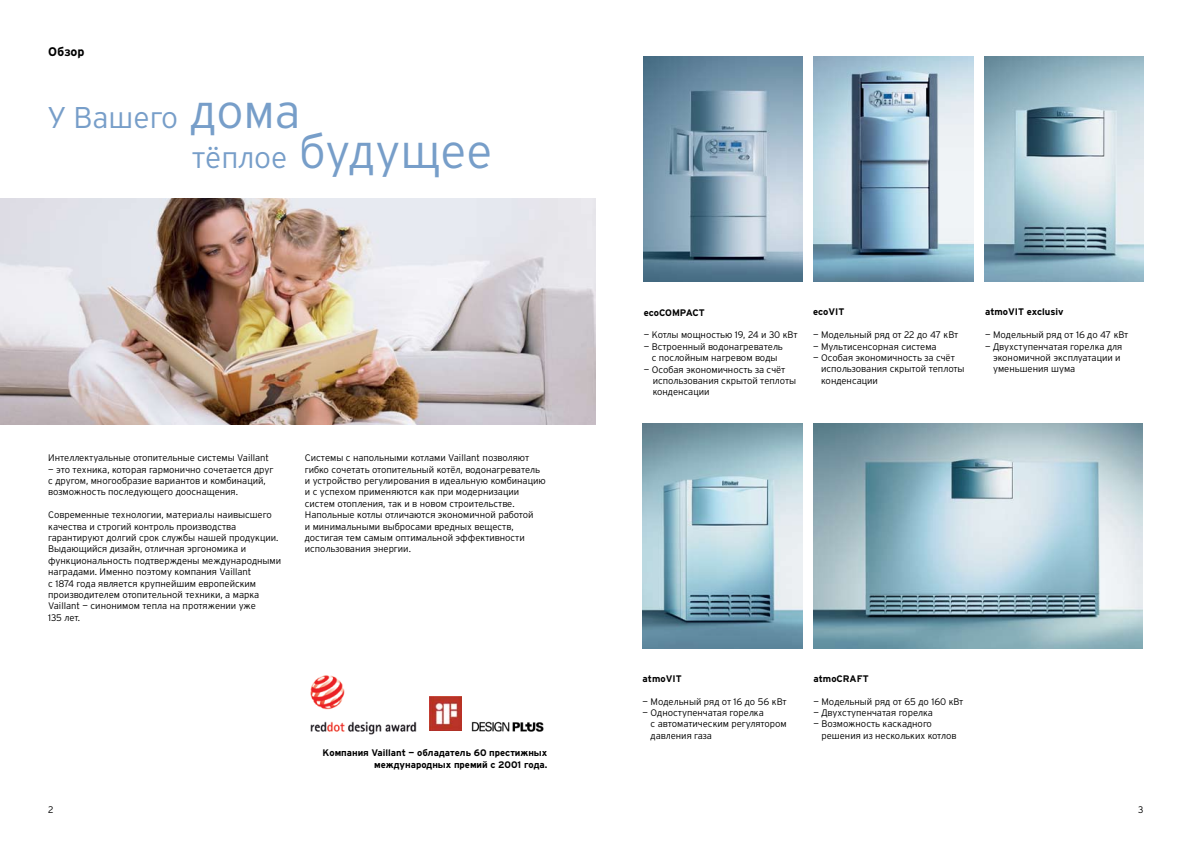
<style>
.page{position:relative;width:1191px;height:842px;background:#fff}
.page>*{position:absolute;margin:0;border:0;box-sizing:border-box;transform-origin:0 0}
.t1{font:300 48px "Interstate Cyr";color:#779ec9}
.t2{font:300 30px "Interstate Cyr";color:#779ec9}
.t3{font:700 12.5px "Interstate Cyr";color:#000}
.t4{font:300 9.5px/11.4px "Interstate Cyr";color:#000}
.t5{font:700 9.5px/11.4px "Interstate Cyr";color:#000;text-align:right}
.s1{font-size:48px}
.s2{font-size:30px}
</style>
<div class="page">
<img style="left:0;top:198px;width:595px;height:226px">
<img style="left:643px;top:57px;width:159px;height:225px">
<img style="left:813px;top:57px;width:160px;height:225px">
<img style="left:984px;top:57px;width:159px;height:225px">
<img style="left:813px;top:424px;width:329px;height:225px">
<img style="left:642px;top:424px;width:160px;height:225px">
<img style="left:471px;top:721px;width:73px;height:11px">
<img style="left:430px;top:697px;width:31px;height:34px">
<img style="left:310px;top:675px;width:107px;height:60px">
<h3 class="t3" style="left:48px;top:45px;width:38px">Обзор</h3>
<h2 class="t2" style="left:48px;top:101px;width:254px">У Вашего <span class="s1">дома</span></h2>
<h1 class="t1" style="left:192px;top:125px;width:302px"><span class="s2">тёплое</span> будущее</h1>
<p class="t4" style="left:48px;top:452px;width:222px">Интеллектуальные отопительные системы Vaillant</p>
<p class="t4" style="left:48px;top:463px;width:227px">— это техника, которая гармонично сочетается друг с другом, многообразие вариантов и комбинаций, возможность последующего дооснащения.</p>
<p class="t4" style="left:48px;top:509px;width:234px">Современные технологии, материалы наивысшего качества и строгий контроль производства гарантируют долгий срок службы нашей продукции.<br>Выдающийся дизайн, отличная эргономика и функциональность подтверждены международными наградами. Именно поэтому компания Vaillant<br>с 1874 года является крупнейшим европейским производителем отопительной техники, а марка Vaillant — синонимом тепла на протяжении уже<br>135 лет.</p>
<p class="t4" style="left:305px;top:452px;width:242px">Системы с напольными котлами Vaillant позволяют гибко сочетать отопительный котёл, водонагреватель и устройство регулирования в идеальную комбинацию и с успехом применяются как при модернизации систем отопления, так и в новом строительстве.<br>Напольные котлы отличаются экономичной работой<br>и минимальными выбросами вредных веществ, достигая тем самым оптимальной эффективности использования энергии.</p>
<p class="t5" style="left:323px;top:747px;width:226px">Компания Vaillant — обладатель 60 престижных международных премий с 2001 года.</p>
<p class="t5" style="left:643px;top:306px;width:63px">ecoCOMPACT</p>
<p class="t4" style="left:643px;top:329px;width:155px">— Котлы мощностью 19, 24 и 30 кВт</p>
<p class="t4" style="left:643px;top:341px;width:141px;text-align:center">— Встроенный водонагреватель с послойным нагревом воды</p>
<p class="t4" style="left:652px;top:363px;width:145px;text-indent:-9px">— Особая экономичность за счёт использования скрытой теплоты конденсации</p>
<p class="t5" style="left:813px;top:306px;width:33px">ecoVIT</p>
<p class="t4" style="left:813px;top:329px;width:147px">— Модельный ряд от 22 до 47 кВт</p>
<p class="t4" style="left:813px;top:341px;width:125px">— Мультисенсорная система</p>
<p class="t4" style="left:821px;top:352px;width:145px;text-indent:-8px">— Особая экономичность за счёт использования скрытой теплоты конденсации</p>
<p class="t5" style="left:985px;top:306px;width:80px">atmoVIT exclusiv</p>
<p class="t4" style="left:985px;top:329px;width:145px">— Модельный ряд от 16 до 47 кВт</p>
<p class="t4" style="left:993px;top:341px;width:131px;text-indent:-8px">— Двухступенчатая горелка для экономичной эксплуатации и уменьшения шума</p>
<p class="t5" style="left:642px;top:673px;width:41px">atmoVIT</p>
<p class="t4" style="left:642px;top:695px;width:145px">— Модельный ряд от 16 до 56 кВт</p>
<p class="t4" style="left:650px;top:707px;width:138px;text-indent:-8px">— Одноступенчатая горелка<br>с автоматическим регулятором давления газа</p>
<p class="t5" style="left:813px;top:673px;width:57px">atmoCRAFT</p>
<p class="t4" style="left:813px;top:695px;width:151px">— Модельный ряд от 65 до 160 кВт</p>
<p class="t4" style="left:813px;top:707px;width:121px">— Двухступенчатая горелка</p>
<p class="t4" style="left:821px;top:718px;width:136px;text-indent:-8px">— Возможность каскадного решения из нескольких котлов</p>
<p class="t4" style="left:48px;top:804px;width:7px">2</p>
<p class="t4" style="left:1138px;top:804px;width:7px">3</p>
</div>
